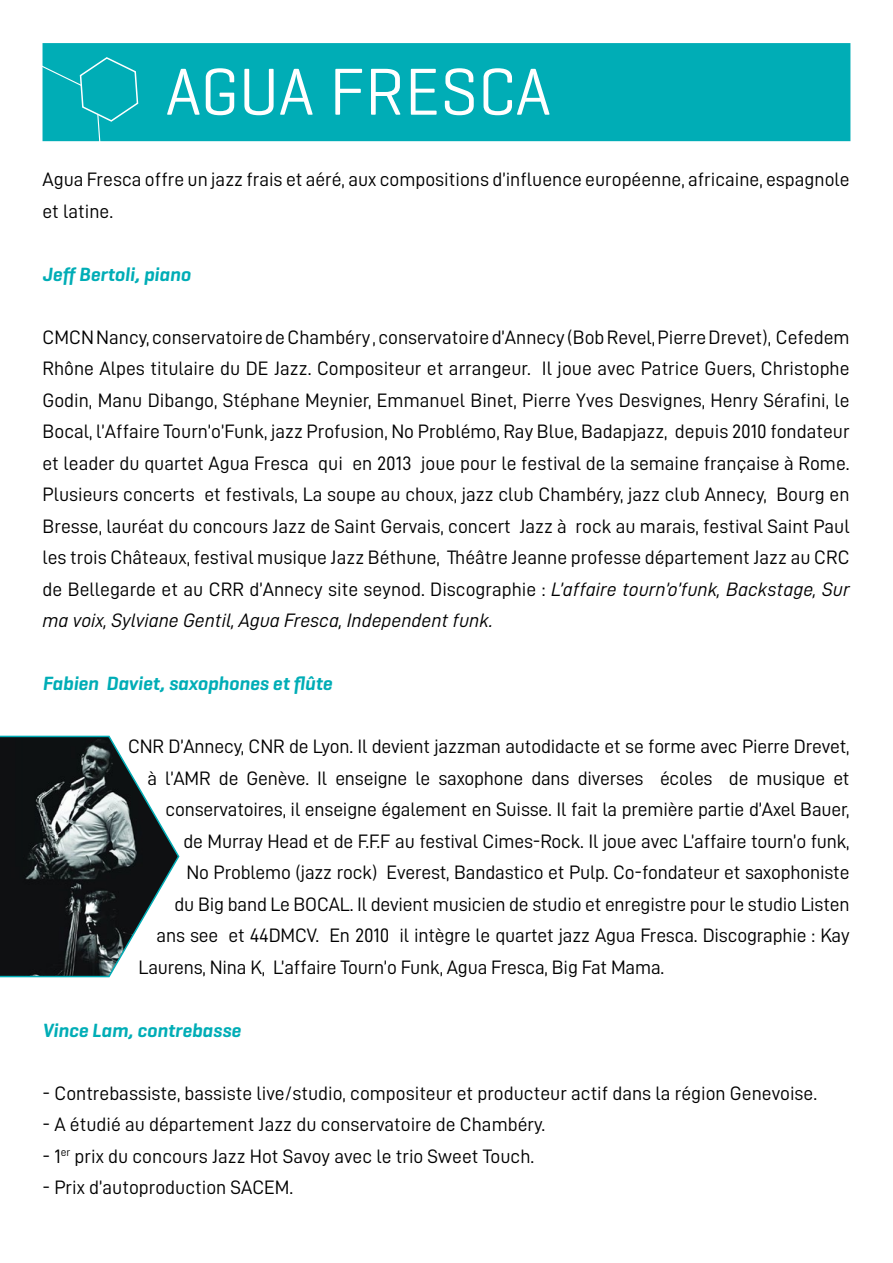
<style>
.page{position:relative;width:893px;height:1263px;background:#fff}
.page>*{position:absolute;margin:0;border:0;box-sizing:border-box;transform-origin:0 0}
.t1{font:67.5px "Geogrotesque";color:#fff}
.t2{font:19.5px/31.5px "D DIN";letter-spacing:-.01em;color:#000}
.t3{font:italic 600 19.5px "Geogrotesque";color:#00adb6}
.t4{font:19.5px "D DIN Italic";color:#000}
.s1{font-family:"D DIN Italic"}
</style>
<div class="page">
<div style="left:53px;top:54px;width:787px;height:77px;background:#00adb6"></div>
<div style="left:43px;top:43px;width:807px;height:98px;border:21px solid #00adb6"></div>
<svg style="left:42px;top:43px;width:97px;height:99px"></svg>
<svg style="left:0;top:735px;width:180px;height:243px"></svg>
<h1 class="t1" style="left:166px;top:50px;width:384px">AGUA FRESCA</h1>
<p class="t2" style="left:43px;top:163px;width:809px">Agua Fresca offre un jazz frais et aéré, aux compositions d’influence européenne, africaine, espagnole et latine.</p>
<p class="t3" style="left:43px;top:262px;width:150px">Jeff Bertoli, piano</p>
<p class="t2" style="left:43px;top:321px;width:809px;text-align:justify">CMCN Nancy, conservatoire de Chambéry , conservatoire d’Annecy (Bob Revel, Pierre Drevet), Cefedem Rhône Alpes titulaire du DE Jazz. Compositeur et arrangeur. Il joue avec Patrice Guers, Christophe Godin, Manu Dibango, Stéphane Meynier, Emmanuel Binet, Pierre Yves Desvignes, Henry Sérafini, le Bocal, l’Affaire Tourn’o’Funk, jazz Profusion, No Problémo, Ray Blue, Badapjazz, depuis 2010 fondateur et leader du quartet Agua Fresca qui en 2013 joue pour le festival de la semaine française à Rome.<br>Plusieurs concerts et festivals, La soupe au choux, jazz club Chambéry, jazz club Annecy, Bourg en Bresse, lauréat du concours Jazz de Saint Gervais, concert Jazz à rock au marais, festival Saint Paul les trois Châteaux, festival musique Jazz Béthune, Théâtre Jeanne professe département Jazz au CRC de Bellegarde et au CRR d’Annecy site seynod. Discographie : <span class="s1">L’affaire tourn’o’funk, Backstage, Sur</span></p>
<p class="t4" style="left:43px;top:610px;width:453px">ma voix, Sylviane Gentil, Agua Fresca, Independent funk.</p>
<p class="t3" style="left:43px;top:671px;width:291px">Fabien Daviet, saxophones et flûte</p>
<p class="t2" style="left:128px;top:730px;width:723px">CNR D’Annecy, CNR de Lyon. Il devient jazzman autodidacte et se forme avec Pierre Drevet,</p>
<p class="t2" style="left:148px;top:762px;width:703px">à l’AMR de Genève. Il enseigne le saxophone dans diverses écoles de musique et</p>
<p class="t2" style="left:166px;top:793px;width:686px">conservatoires, il enseigne également en Suisse. Il fait la première partie d’Axel Bauer,</p>
<p class="t2" style="left:184px;top:825px;width:668px">de Murray Head et de F.F.F au festival Cimes-Rock. Il joue avec L’affaire tourn’o funk,</p>
<p class="t2" style="left:187px;top:856px;width:664px">No Problemo (jazz rock) Everest, Bandastico et Pulp. Co-fondateur et saxophoniste</p>
<p class="t2" style="left:175px;top:888px;width:676px">du Big band Le BOCAL. Il devient musicien de studio et enregistre pour le studio Listen</p>
<p class="t2" style="left:157px;top:919px;width:695px">ans see et 44DMCV. En 2010 il intègre le quartet jazz Agua Fresca. Discographie : Kay</p>
<p class="t2" style="left:139px;top:951px;width:527px">Laurens, Nina K, L’affaire Tourn’o Funk, Agua Fresca, Big Fat Mama.</p>
<p class="t3" style="left:43px;top:1018px;width:200px">Vince Lam, contrebasse</p>
<p class="t2" style="left:43px;top:1077px;width:776px">- Contrebassiste, bassiste live/studio, compositeur et producteur actif dans la région Genevoise.</p>
<p class="t2" style="left:43px;top:1108px;width:504px">- A étudié au département Jazz du conservatoire de Chambéry.</p>
<p class="t2" style="left:43px;top:1140px;width:493px">- 1<sup>er</sup> prix du concours Jazz Hot Savoy avec le trio Sweet Touch.</p>
<p class="t2" style="left:43px;top:1171px;width:252px">- Prix d’autoproduction SACEM.</p>
</div>
